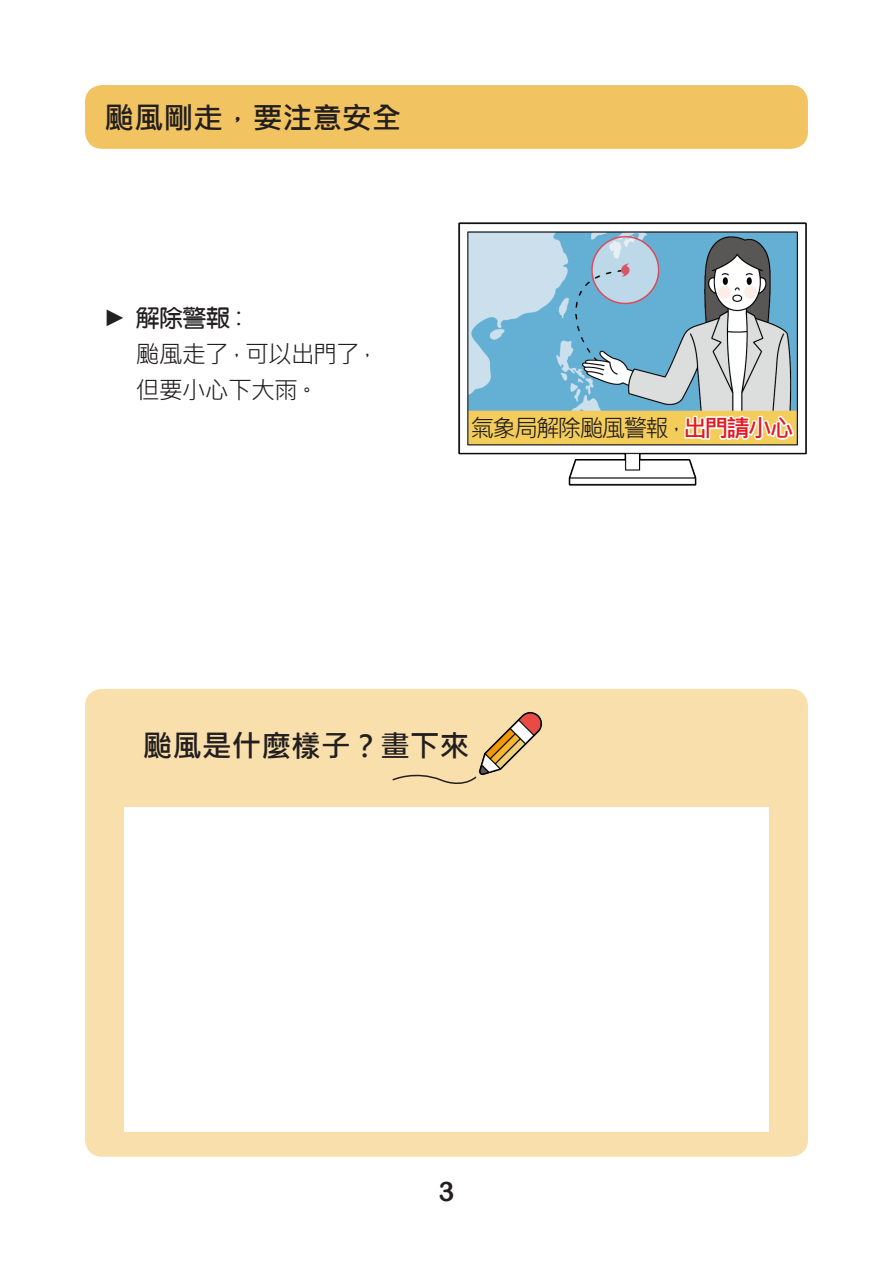
<style>
.page{position:relative;width:893px;height:1263px;background:#fff}
.page>*{position:absolute;margin:0;border:0;box-sizing:border-box;transform-origin:0 0}
.t1{font:700 30px "Microsoft Jheng Hei";letter-spacing:-.01em;color:#231f20}
.t2{font:27px "Arial Rounded MT Bold";color:#231f20}
.t3{font:24px/36px "Microsoft Jheng Hei";letter-spacing:-.04em;color:#231f20}
.t4{font:24px "Microsoft Jheng Hei";letter-spacing:-.09em;color:#231f20}
.t5{font:24px "DF Yuan W7 WIN BF";color:#231f20}
.t6{font:24px "Microsoft Jheng Hei";letter-spacing:-.06em;color:#231f20}
.s1{font-family:"Microsoft Jheng Hei"}
.s2{font-weight:700;color:#e21a21}
</style>
<div class="page">
<div style="left:85px;top:85px;width:723px;height:64px;background:#f2c461;border-radius:17px"></div>
<div style="left:85px;top:689px;width:723px;height:468px;background:#f9dfab;border-radius:17px"></div>
<img style="left:458px;top:222px;width:349px;height:264px">
<img style="left:479px;top:712px;width:63px;height:63px">
<svg style="left:392px;top:774px;width:85px;height:10px"></svg>
<svg style="left:683px;top:413px;width:113px;height:29px"></svg>
<div style="left:124px;top:807px;width:645px;height:324px;background:#fff"></div>
<p class="t1" style="left:104px;top:99px;width:299px">颱風剛走，要注意安全</p>
<p class="t6" style="left:131px;top:306px;width:25px;rotate:90deg">▲</p>
<p class="t5" style="left:136px;top:306px;width:116px">解除警報<span class="s1">：</span></p>
<p class="t3" style="left:136px;top:337px;width:246px">颱風走了，可以出門了，但要小心下大雨。</p>
<p class="t4" style="left:470px;top:413px;width:325px">氣象局解除颱風警報，<span class="s2">出門請小心</span></p>
<p class="t1" style="left:142px;top:727px;width:328px">颱風是什麼樣子？畫下來</p>
<p class="t2" style="left:438px;top:1175px;width:18px">3</p>
</div>
